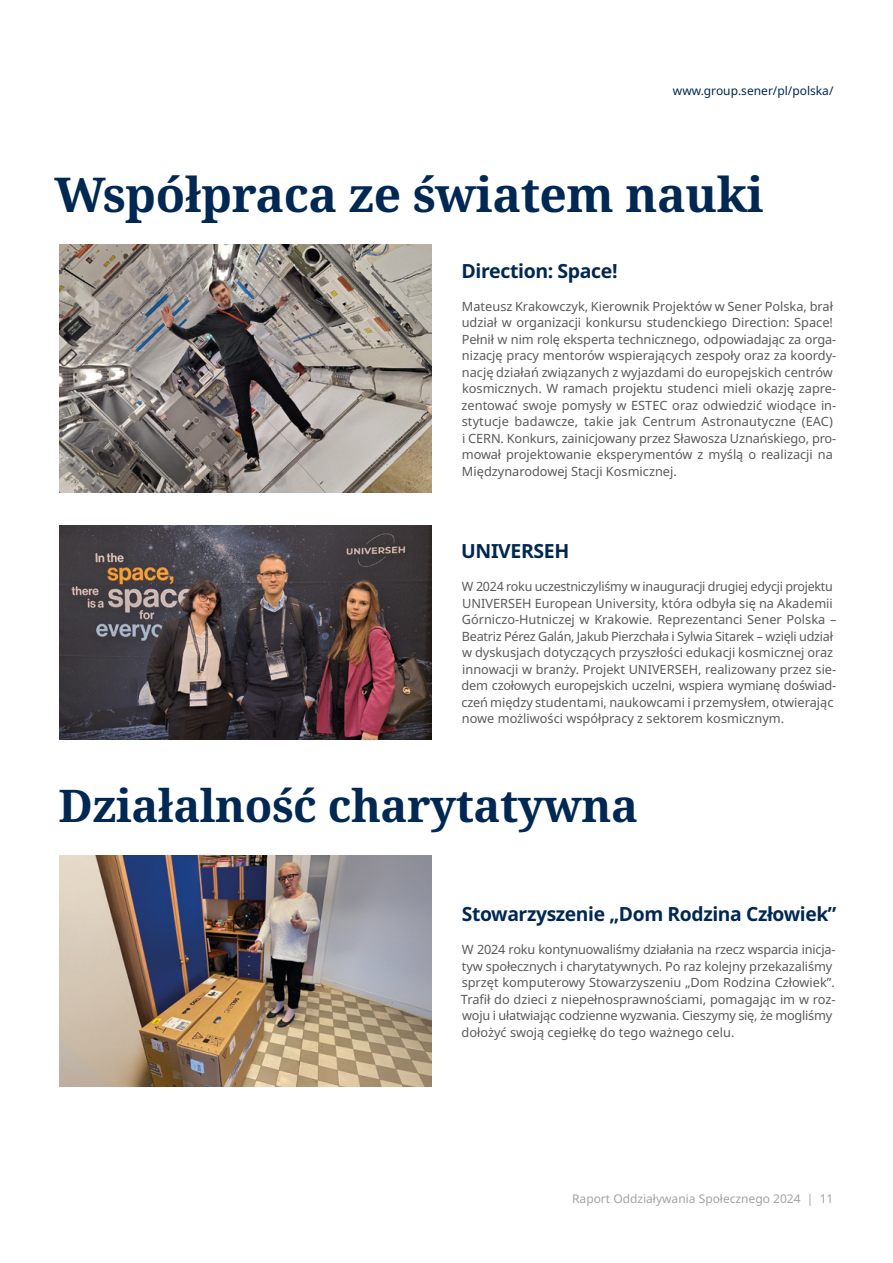
<style>
.page{position:relative;width:893px;height:1263px;background:#fff}
.page>*{position:absolute;margin:0;border:0;box-sizing:border-box;transform-origin:0 0}
.t1{font:700 48px "Noto Serif";letter-spacing:-.01em;color:#002852}
.t2{font:700 45px "Noto Serif";letter-spacing:-.01em;color:#002852}
.t3{font:700 19.5px "Noto Sans";letter-spacing:-.02em;color:#002852}
.t4{font:12.75px/16.5px "Noto Sans";color:#5a5a59}
.t5{font:12px "Noto Sans";color:#a3a3a3}
.t6{font:12px "Noto Sans";color:#002852}
</style>
<div class="page">
<img style="left:60px;top:245px;width:372px;height:247px">
<img style="left:60px;top:525px;width:372px;height:215px">
<img style="left:60px;top:855px;width:372px;height:231px">
<p class="t6" style="left:673px;top:82px;width:162px">www.group.sener/pl/polska/</p>
<h1 class="t1" style="left:54px;top:161px;width:711px">Współpraca ze światem nauki</h1>
<h3 class="t3" style="left:462px;top:257px;width:158px">Direction: Space!</h3>
<p class="t4" style="left:462px;top:298px;width:376px">Mateusz Krakowczyk, Kierownik Projektów w Sener Polska, brał udział w organizacji konkursu studenckiego Direction: Space!<br>Pełnił w nim rolę eksperta technicznego, odpowiadając za orga&shy;nizację pracy mentorów wspierających zespoły oraz za koordy&shy;nację działań związanych z wyjazdami do europejskich centrów kosmicznych. W ramach projektu studenci mieli okazję zapre&shy;zentować swoje pomysły w ESTEC oraz odwiedzić wiodące in&shy;stytucje badawcze, takie jak Centrum Astronautyczne (EAC) i CERN. Konkurs, zainicjowany przez Sławosza Uznańskiego, pro&shy;mował projektowanie eksperymentów z myślą o realizacji na Międzynarodowej Stacji Kosmicznej.</p>
<h3 class="t3" style="left:461px;top:537px;width:110px">UNIVERSEH</h3>
<p class="t4" style="left:462px;top:579px;width:376px">W 2024 roku uczestniczyliśmy w inauguracji drugiej edycji projektu UNIVERSEH European University, która odbyła się na Akademii Górniczo-Hutniczej w Krakowie. Reprezentanci Sener Polska – Beatriz Pérez Galán, Jakub Pierzchała i Sylwia Sitarek – wzięli udział w dyskusjach dotyczących przyszłości edukacji kosmicznej oraz innowacji w branży. Projekt UNIVERSEH, realizowany przez sie&shy;dem czołowych europejskich uczelni, wspiera wymianę doświad&shy;czeń między studentami, naukowcami i przemysłem, otwierając nowe możliwości współpracy z sektorem kosmicznym.</p>
<h2 class="t2" style="left:59px;top:774px;width:581px">Działalność charytatywna</h2>
<h3 class="t3" style="left:462px;top:900px;width:376px">Stowarzyszenie „Dom Rodzina Człowiek”</h3>
<p class="t4" style="left:461px;top:942px;width:376px">W 2024 roku kontynuowaliśmy działania na rzecz wsparcia inicja&shy;tyw społecznych i charytatywnych. Po raz kolejny przekazaliśmy sprzęt komputerowy Stowarzyszeniu „Dom Rodzina Człowiek”.<br>Trafił do dzieci z niepełnosprawnościami, pomagając im w roz&shy;woju i ułatwiając codzienne wyzwania. Cieszymy się, że mogliśmy dołożyć swoją cegiełkę do tego ważnego celu.</p>
<p class="t5" style="left:572px;top:1191px;width:263px">Raport Oddziaływania Społecznego 2024 | 11</p>
</div>
